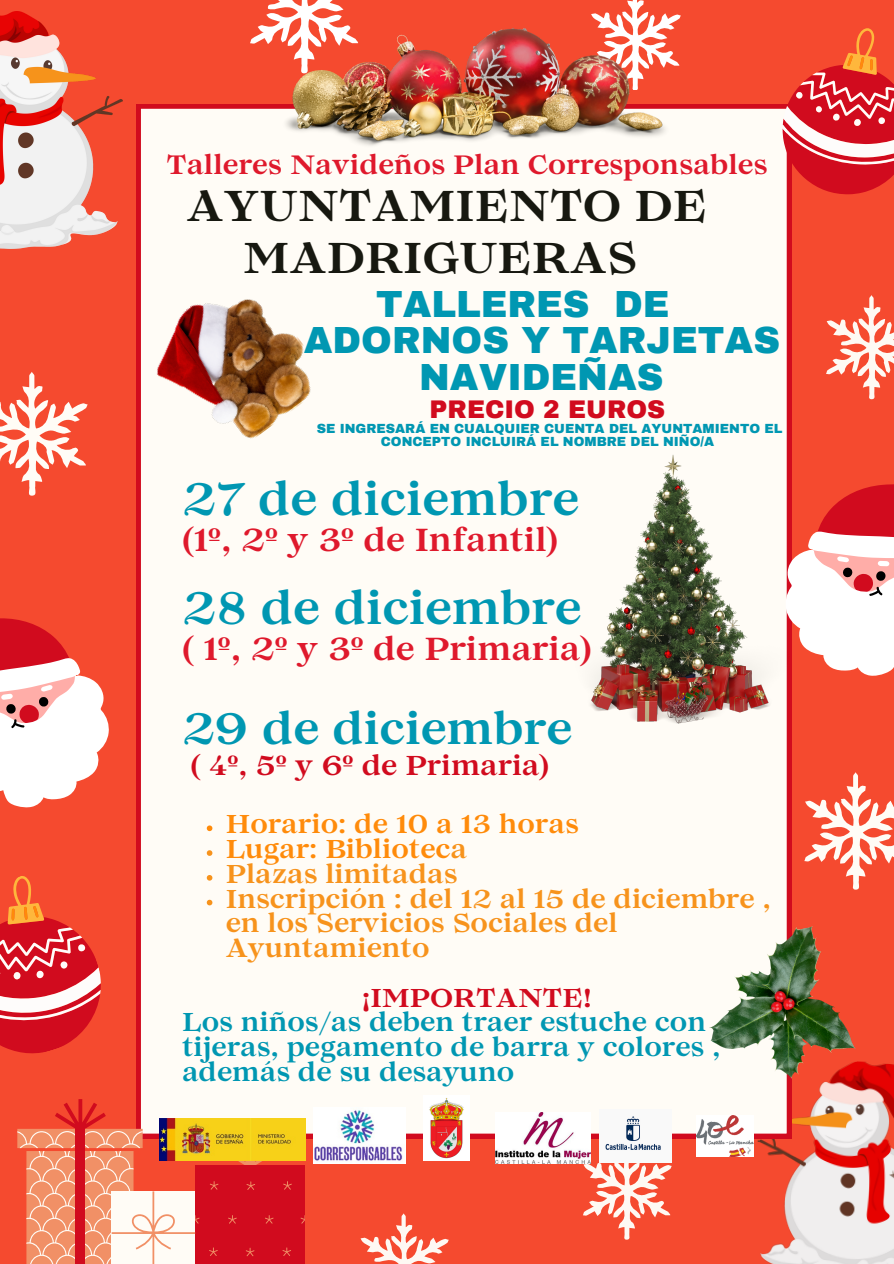
<style>
.page{position:relative;width:894px;height:1264px;background:#fff}
.page>*{position:absolute;margin:0;border:0;box-sizing:border-box;transform-origin:0 0}
.t1{font:700 45.3px "Lovelace Text";color:#0097b2}
.t2{font:700 43.8px "Lovelace Text";color:#0097b2}
.t3{font:700 42.9px/52.8px "Lovelace Text";color:#171810;text-align:center}
.t4{font:900 36.9px "Archivo";color:#0097b2}
.t5{font:700 31.8px "Lovelace Text";color:#df192c}
.t6{font:700 27.3px "Lovelace Text";color:#d10b1e}
.t7{font:700 26.4px "Lovelace Text";color:#df192c}
.t8{font:700 25.8px/24.8px "Lovelace Text";color:#f7931c}
.t9{font:700 25.8px/24.8px "Lovelace Text";color:#0097b2}
.t10{font:700 25.8px "Lovelace Text";color:#ff8b0a}
.t11{font:700 25.8px "Lovelace Text";color:#d10b1e}
.t12{font:900 24.9px "Archivo";color:#d10b1e}
.t13{font:900 12.9px/12.9px "Archivo";color:#0097b2;text-align:center}
.s1{color:#f7931c}
</style>
<div class="page">
<div style="left:0;top:0;width:893px;height:1263px;background:#f54a2f"></div>
<img style="left:753px;top:1061px;width:140px;height:202px">
<div style="left:136px;top:104px;width:655px;height:1034px;background:#fffcf6"></div>
<svg style="left:207px;top:825px;width:5px;height:6px"></svg>
<svg style="left:207px;top:850px;width:5px;height:5px"></svg>
<svg style="left:207px;top:875px;width:5px;height:5px"></svg>
<svg style="left:207px;top:899px;width:5px;height:6px"></svg>
<svg style="left:782px;top:28px;width:111px;height:166px"></svg>
<svg style="left:0;top:876px;width:101px;height:178px"></svg>
<svg style="left:17px;top:1099px;width:287px;height:164px"></svg>
<svg style="left:826px;top:295px;width:67px;height:104px"></svg>
<svg style="left:582px;top:1139px;width:89px;height:100px"></svg>
<svg style="left:804px;top:772px;width:89px;height:117px"></svg>
<svg style="left:250px;top:0;width:101px;height:44px"></svg>
<svg style="left:0;top:372px;width:88px;height:123px"></svg>
<svg style="left:591px;top:0;width:89px;height:66px"></svg>
<svg style="left:762px;top:434px;width:131px;height:242px"></svg>
<svg style="left:0;top:618px;width:109px;height:190px"></svg>
<img style="left:0;top:11px;width:123px;height:238px">
<svg style="left:360px;top:1213px;width:88px;height:50px"></svg>
<img style="left:160px;top:1118px;width:145px;height:42px">
<img style="left:313px;top:1107px;width:93px;height:56px">
<img style="left:423px;top:1095px;width:47px;height:65px">
<img style="left:495px;top:1111px;width:95px;height:52px">
<img style="left:599px;top:1109px;width:72px;height:53px">
<img style="left:696px;top:1115px;width:57px;height:41px">
<img style="left:281px;top:28px;width:389px;height:121px">
<img style="left:709px;top:926px;width:145px;height:152px">
<img style="left:560px;top:454px;width:241px;height:269px">
<img style="left:136px;top:266px;width:195px;height:196px">
<p class="t7" style="left:166px;top:155px;width:602px">Talleres Navideños Plan Corresponsables</p>
<p class="t3" style="left:186px;top:184px;width:522px">AYUNTAMIENTO DE<br>MADRIGUERAS</p>
<p class="t4" style="left:376px;top:284px;width:295px">TALLERES DE</p>
<p class="t4" style="left:303px;top:321px;width:477px">ADORNOS Y TARJETAS</p>
<p class="t4" style="left:419px;top:357px;width:246px">NAVIDEÑAS</p>
<p class="t12" style="left:429px;top:396px;width:237px">PRECIO 2 EUROS</p>
<p class="t13" style="left:316px;top:422px;width:467px">SE INGRESARÁ EN CUALQUIER CUENTA DEL AYUNTAMIENTO EL<br>CONCEPTO INCLUIRÁ EL NOMBRE DEL NIÑO/A</p>
<p class="t1" style="left:182px;top:481px;width:398px">27 de diciembre</p>
<p class="t5" style="left:182px;top:527px;width:377px">(1º, 2º y 3º de Infantil)</p>
<p class="t1" style="left:182px;top:591px;width:401px">28 de diciembre</p>
<p class="t5" style="left:182px;top:636px;width:411px">( 1º, 2º y 3º de Primaria)</p>
<p class="t2" style="left:182px;top:712px;width:391px">29 de diciembre</p>
<p class="t6" style="left:190px;top:754px;width:360px">( 4º, 5º y 6º de Primaria)</p>
<p class="t10" style="left:226px;top:814px;width:354px">Horario: de 10 a 13 horas</p>
<p class="t10" style="left:226px;top:839px;width:243px">Lugar: Bibliotec<span class="s1">a</span></p>
<p class="t8" style="left:226px;top:864px;width:233px">Plazas limitadas</p>
<p class="t8" style="left:226px;top:889px;width:546px">Inscripción : del 12 al 15 de diciembre , en los Servicios Sociales del<br>Ayuntamiento</p>
<p class="t11" style="left:361px;top:987px;width:232px">¡IMPORTANTE!</p>
<p class="t9" style="left:182px;top:1012px;width:540px">Los niños/as deben traer estuche con tijeras, pegamento de barra y colores , además de su desayuno</p>
</div>
